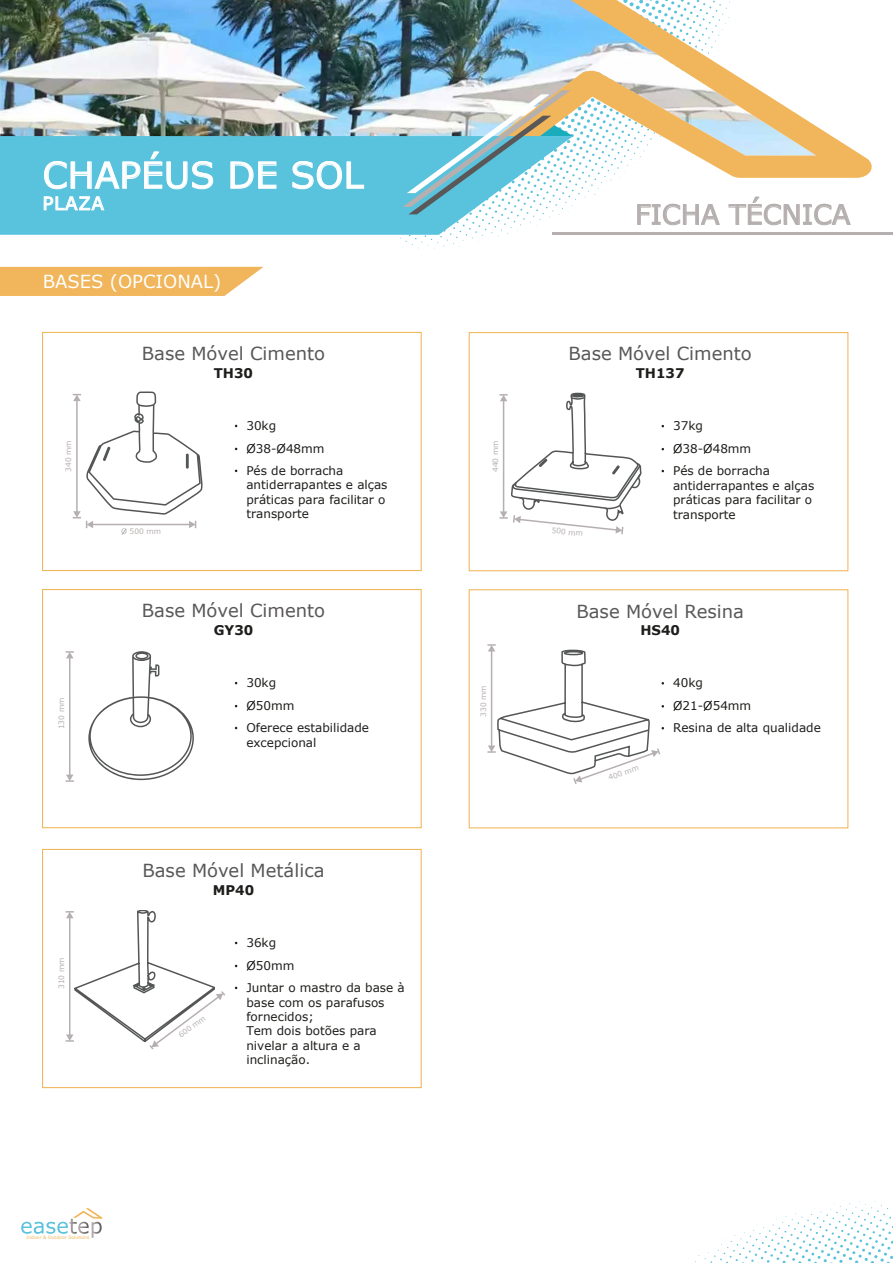
<style>
.page{position:relative;width:893px;height:1263px;background:#fff}
.page>*{position:absolute;margin:0;border:0;box-sizing:border-box;transform-origin:0 0}
.t1{font:36px "MS Reference Sans Serif";color:#fff}
.t2{font:27px "MS Reference Sans Serif";color:#b5b0af}
.t3{font:18px "MS Reference Sans Serif";color:#595757}
.t4{font:18px "MS Reference Sans Serif";color:#fff}
.t5{font:700 13.35px "MS Reference Sans Serif";color:#1d1d1b}
.t6{font:12px/14.4px "MS Reference Sans Serif";color:#1d1d1b}
.t7{font:7.5px "MS Reference Sans Serif";color:#b5b0af}
.t8{font:4.65px "MS Reference Sans Serif";color:#f1b65b}
</style>
<div class="page">
<svg style="left:692px;top:1200px;width:201px;height:63px"></svg>
<img style="left:0;top:0;width:442px;height:136px">
<svg style="left:637px;top:204px;width:83px;height:22px"></svg>
<svg style="left:728px;top:196px;width:123px;height:30px"></svg>
<hr style="left:553px;top:233px;width:340px;height:2px;background:#b5b0af">
<svg style="left:442px;top:0;width:430px;height:178px"></svg>
<svg style="left:0;top:136px;width:573px;height:99px;background:#67c6de"></svg>
<svg style="left:402px;top:90px;width:171px;height:124px"></svg>
<svg style="left:230px;top:161px;width:47px;height:28px"></svg>
<svg style="left:292px;top:160px;width:73px;height:30px;background:#76cce2"></svg>
<svg style="left:43px;top:151px;width:171px;height:60px;background:#6ec9e0"></svg>
<svg style="left:21px;top:1208px;width:82px;height:30px"></svg>
<svg style="left:0;top:267px;width:263px;height:29px;background:#f2bb67"></svg>
<div style="left:42px;top:332px;width:380px;height:239px;border:1px solid #f1b65b"></div>
<svg style="left:246px;top:443px;width:9px;height:11px"></svg>
<svg style="left:277px;top:443px;width:9px;height:11px"></svg>
<svg style="left:73px;top:391px;width:130px;height:144px"></svg>
<div style="left:469px;top:332px;width:379px;height:239px;border:1px solid #f1b65b"></div>
<svg style="left:673px;top:443px;width:9px;height:11px"></svg>
<svg style="left:703px;top:443px;width:9px;height:11px"></svg>
<div style="left:42px;top:589px;width:380px;height:239px;border:1px solid #f1b65b"></div>
<svg style="left:246px;top:700px;width:9px;height:11px"></svg>
<div style="left:469px;top:589px;width:379px;height:239px;border:1px solid #f1b65b"></div>
<svg style="left:651px;top:748px;width:10px;height:9px"></svg>
<hr style="left:491px;top:650px;width:1px;height:97px;background:#b5b0af">
<svg style="left:487px;top:745px;width:9px;height:8px"></svg>
<svg style="left:487px;top:644px;width:9px;height:7px"></svg>
<svg style="left:673px;top:700px;width:9px;height:11px"></svg>
<svg style="left:703px;top:700px;width:9px;height:11px"></svg>
<svg style="left:499px;top:332px;width:144px;height:240px"></svg>
<hr style="left:69px;top:657px;width:1px;height:119px;background:#b5b0af">
<svg style="left:66px;top:775px;width:8px;height:7px"></svg>
<svg style="left:66px;top:651px;width:8px;height:7px"></svg>
<div style="left:42px;top:849px;width:380px;height:239px;border:1px solid #f1b65b"></div>
<svg style="left:246px;top:960px;width:9px;height:11px"></svg>
<svg style="left:66px;top:910px;width:159px;height:140px"></svg>
<svg style="left:497px;top:649px;width:154px;height:180px"></svg>
<svg style="left:88px;top:651px;width:106px;height:129px"></svg>
<h1 class="t1" style="left:43px;top:152px;width:323px">CHAPÉUS DE SOL</h1>
<h3 class="t4" style="left:43px;top:192px;width:63px">PLAZA</h3>
<h3 class="t4" style="left:43px;top:270px;width:180px">BASES (OPCIONAL)</h3>
<h3 class="t3" style="left:142px;top:342px;width:185px">Base Móvel Cimento</h3>
<p class="t5" style="left:214px;top:364px;width:41px">TH30</p>
<p class="t7" style="left:64px;top:472px;width:33px;rotate:-90deg">340 mm</p>
<p class="t6" style="left:246px;top:418px;width:31px">30kg</p>
<p class="t6" style="left:246px;top:463px;width:143px">Pés de borracha antiderrapantes e alças práticas para facilitar o transporte</p>
<p class="t6" style="left:246px;top:441px;width:80px">O38-O48mm</p>
<p class="t7" style="left:121px;top:527px;width:42px">O 500 mm</p>
<h3 class="t3" style="left:142px;top:599px;width:185px">Base Móvel Cimento</h3>
<p class="t5" style="left:214px;top:621px;width:41px">GY30</p>
<p class="t7" style="left:57px;top:729px;width:33px;rotate:-90deg">130 mm</p>
<p class="t6" style="left:246px;top:675px;width:31px">30kg</p>
<p class="t6" style="left:246px;top:720px;width:124px">Oferece estabilidade excepcional</p>
<p class="t6" style="left:246px;top:698px;width:50px">O50mm</p>
<h3 class="t3" style="left:142px;top:859px;width:184px">Base Móvel Metálica</h3>
<p class="t5" style="left:213px;top:881px;width:43px">MP40</p>
<p class="t7" style="left:57px;top:989px;width:33px;rotate:-90deg">310 mm</p>
<p class="t7" style="left:177px;top:1032px;width:33px;rotate:-37deg">600 mm</p>
<p class="t6" style="left:246px;top:935px;width:31px">36kg</p>
<p class="t6" style="left:246px;top:980px;width:160px">Juntar o mastro da base à base com os parafusos fornecidos;<br>Tem dois botões para nivelar a altura e a inclinação.</p>
<p class="t6" style="left:246px;top:958px;width:50px">O50mm</p>
<p class="t8" style="left:26px;top:1234px;width:65px">Indoor &amp; Outdoor Solutions</p>
<p class="t7" style="left:490px;top:472px;width:33px;rotate:-90deg">440 mm</p>
<p class="t7" style="left:478px;top:717px;width:33px;rotate:-90deg">330 mm</p>
<h2 class="t2" style="left:635px;top:197px;width:217px">FICHA TÉCNICA</h2>
<h3 class="t3" style="left:568px;top:342px;width:185px">Base Móvel Cimento</h3>
<p class="t5" style="left:636px;top:365px;width:50px">TH137</p>
<p class="t7" style="left:552px;top:525px;width:33px;rotate:6deg">500 mm</p>
<p class="t6" style="left:673px;top:418px;width:31px">37kg</p>
<p class="t6" style="left:673px;top:463px;width:143px">Pés de borracha antiderrapantes e alças práticas para facilitar o transporte</p>
<p class="t6" style="left:673px;top:441px;width:80px">O38-O48mm</p>
<h3 class="t3" style="left:576px;top:600px;width:169px">Base Móvel Resina</h3>
<p class="t5" style="left:640px;top:622px;width:41px">HS40</p>
<p class="t7" style="left:607px;top:773px;width:33px;rotate:-20deg">400 mm</p>
<p class="t6" style="left:673px;top:675px;width:31px">40kg</p>
<p class="t6" style="left:673px;top:720px;width:149px">Resina de alta qualidade</p>
<p class="t6" style="left:673px;top:698px;width:80px">O21-O54mm</p>
</div>
